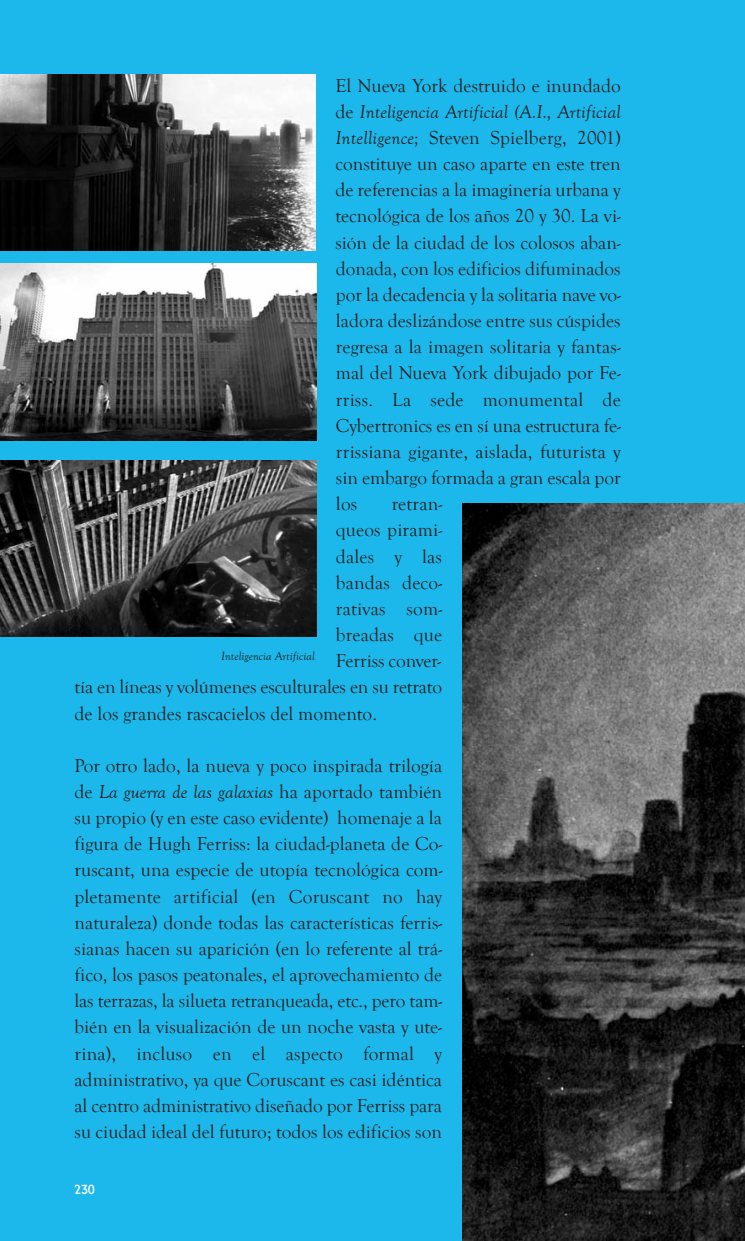
<style>
.page{position:relative;width:745px;height:1241px;background:#fff}
.page>*{position:absolute;margin:0;border:0;box-sizing:border-box;transform-origin:0 0}
.t1{font:19.25px/26.1px "Goudy Old Style T";color:#231f20;text-align:justify}
.t2{font:14px "P22 Underground";color:#fff}
.t3{font:italic 12.25px "Goudy Old Style T";color:#231f20}
.s1{font-style:italic}
</style>
<div class="page">
<div style="left:0;top:0;width:744px;height:1240px;background:#1db8eb"></div>
<img style="left:0;top:74px;width:315px;height:177px">
<img style="left:462px;top:503px;width:282px;height:737px">
<img style="left:0;top:264px;width:316px;height:176px">
<img style="left:0;top:460px;width:316px;height:176px">
<p class="t1" style="left:335px;top:72px;width:287px">El Nueva York destruido e inundado de <span class="s1">Inteligencia Artificial (A.I., Artificial Intelligence;</span> Steven Spielberg, 2001) constituye un caso aparte en este tren de referencias a la imaginería urbana y tecnológica de los años 20 y 30. La vi&shy;sión de la ciudad de los colosos aban&shy;donada, con los edificios difuminados por la decadencia y la solitaria nave vo&shy;ladora deslizándose entre sus cúspides regresa a la imagen solitaria y fantas&shy;mal del Nueva York dibujado por Fe&shy;rriss. La sede monumental de Cybertronics es en sí una estructura fe&shy;rrissiana gigante, aislada, futurista y sin embargo formada a gran escala por los</p>
<p class="t1" style="left:391px;top:491px;width:52px">retran-</p>
<p class="t1" style="left:336px;top:517px;width:108px">queos pirami-</p>
<p class="t1" style="left:336px;top:543px;width:108px">dales y las</p>
<p class="t1" style="left:336px;top:569px;width:108px">bandas deco-</p>
<p class="t1" style="left:336px;top:595px;width:108px">rativas som-</p>
<p class="t1" style="left:336px;top:621px;width:108px">breadas que</p>
<p class="t1" style="left:336px;top:647px;width:107px">Ferriss conver-</p>
<p class="t1" style="left:74px;top:674px;width:369px">tía en líneas y volúmenes esculturales en su retrato</p>
<p class="t1" style="left:74px;top:700px;width:304px">de los grandes rascacielos del momento.</p>
<p class="t1" style="left:74px;top:752px;width:369px">Por otro lado, la nueva y poco inspirada trilogía de <span class="s1">La guerra de las galaxias</span> ha aportado también su propio (y en este caso evidente) homenaje a la figura de Hugh Ferriss: la ciudad-planeta de Co&shy;ruscant, una especie de utopía tecnológica com&shy;pletamente artificial (en Coruscant no hay naturaleza) donde todas las características ferris&shy;sianas hacen su aparición (en lo referente al trá&shy;fico, los pasos peatonales, el aprovechamiento de las terrazas, la silueta retranqueada, etc., pero tam&shy;bién en la visualización de un noche vasta y ute&shy;rina), incluso en el aspecto formal y administrativo, ya que Coruscant es casi idéntica al centro administrativo diseñado por Ferriss para su ciudad ideal del futuro; todos los edificios son</p>
<p class="t3" style="left:221px;top:649px;width:95px">Inteligencia Artificial</p>
<p class="t2" style="left:74px;top:1183px;width:22px">230</p>
</div>
